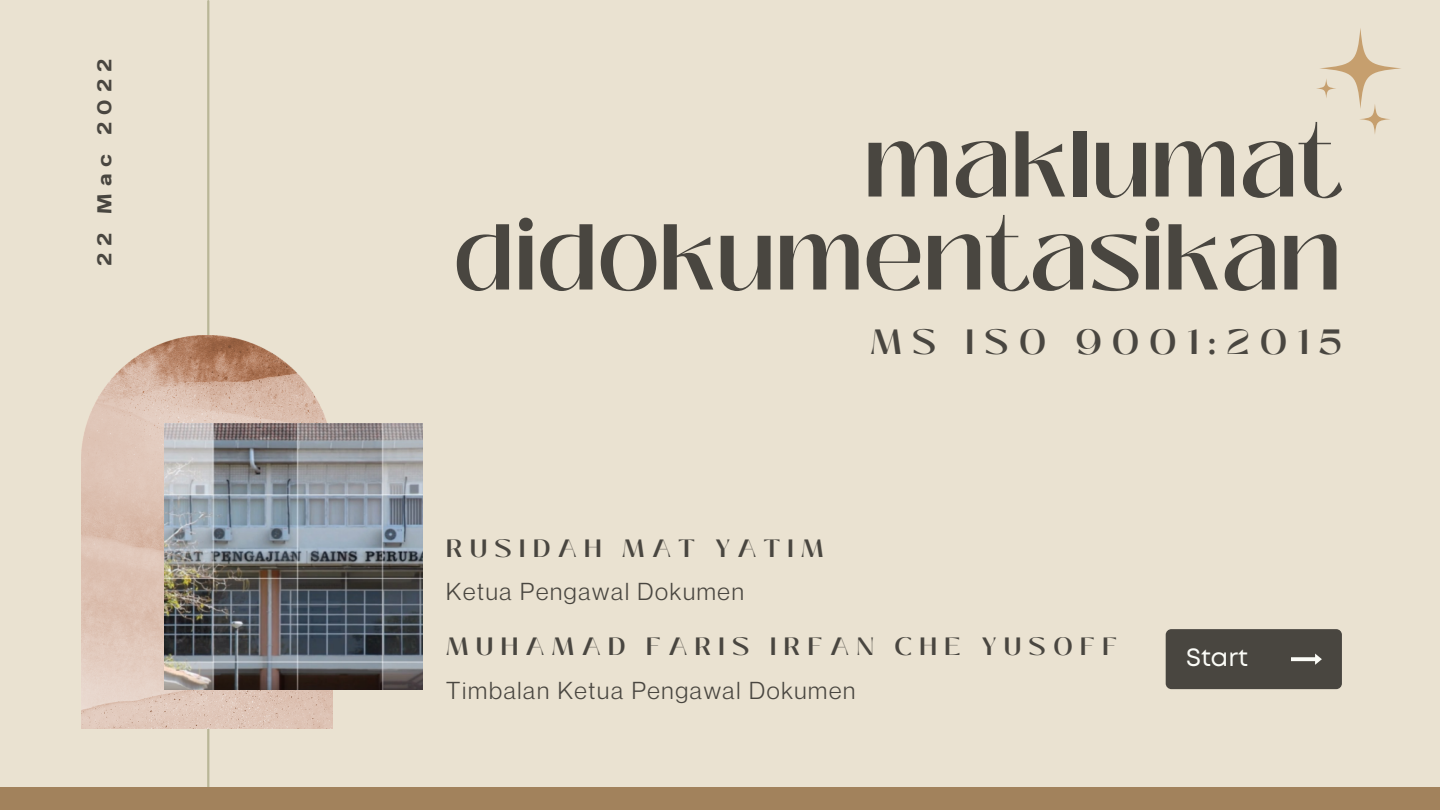
<style>
.page{position:relative;width:1440px;height:810px;background:#eae2d1}
.page>*{position:absolute;margin:0;border:0;box-sizing:border-box;transform-origin:0 0}
.t1{font:600 93px/93px "Black Mango";color:#494640;text-align:right}
.t2{font:600 35px "Black Mango";letter-spacing:.3em;color:#494640}
.t3{font:600 25px "Black Mango";letter-spacing:.3em;color:#494640}
.t4{font:25px "Mont";color:#fbfcf7}
.t5{font:24px "Neue Montreal";letter-spacing:.07em;color:#494640}
.t6{font:24px "Breul Grotesk A";letter-spacing:.3em;color:#494640}
</style>
<div class="page">
<hr style="left:207px;top:1px;width:2px;height:809px;background:#b9b697">
<img style="left:81px;top:336px;width:252px;height:393px">
<img style="left:165px;top:424px;width:258px;height:265px">
<svg style="left:1319px;top:28px;width:83px;height:81px"></svg>
<svg style="left:1359px;top:104px;width:32px;height:31px"></svg>
<svg style="left:1316px;top:78px;width:20px;height:20px"></svg>
<div style="left:1166px;top:629px;width:176px;height:60px;background:#494640;border-radius:6px"></div>
<svg style="left:1291px;top:654px;width:31px;height:11px"></svg>
<div style="left:0;top:787px;width:1440px;height:23px;background:#a2825c"></div>
<p class="t6" style="left:84px;top:266px;width:209px;rotate:-90deg">22 Mac 2022</p>
<p class="t1" style="left:454px;top:118px;width:889px">maklumat didokumentasikan</p>
<p class="t2" style="left:870px;top:316px;width:473px">MS ISO 9001:2015</p>
<p class="t3" style="left:446px;top:529px;width:379px">RUSIDAH MAT YATIM</p>
<p class="t5" style="left:446px;top:577px;width:299px">Ketua Pengawal Dokumen</p>
<p class="t3" style="left:446px;top:628px;width:673px">MUHAMAD FARIS IRFAN CHE YUSOFF</p>
<p class="t5" style="left:446px;top:676px;width:410px">Timbalan Ketua Pengawal Dokumen</p>
<p class="t4" style="left:1186px;top:648px;width:63px">Start</p>
</div>
